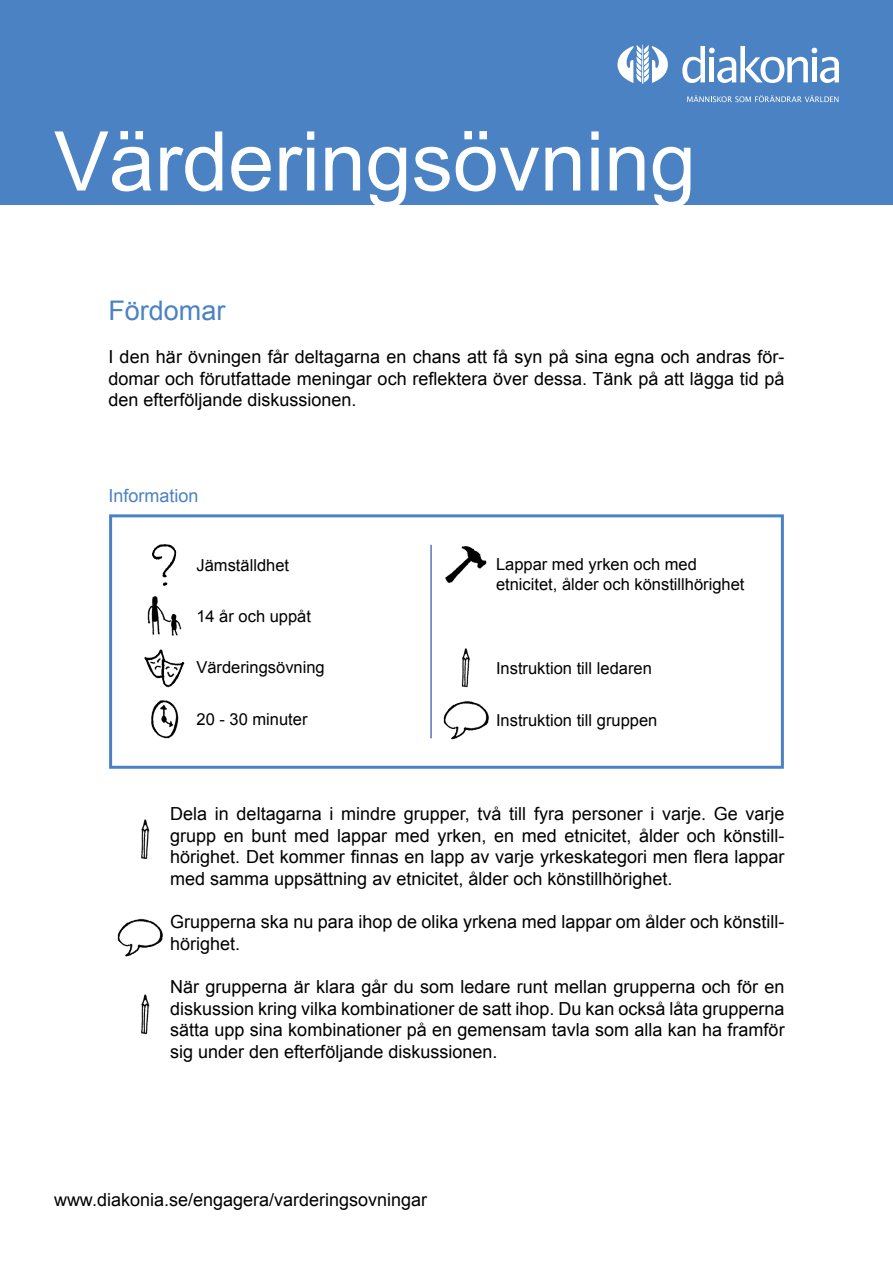
<style>
.page{position:relative;width:893px;height:1263px;background:#fff}
.page>*{position:absolute;margin:0;border:0;box-sizing:border-box;transform-origin:0 0}
.t1{font:82.5px "Arial";color:#fff}
.t2{font:27px "Arial";color:#4b82c3}
.t3{font:18px/21.6px "Arial";color:#000;text-align:justify}
.t4{font:18px "Arial";color:#4b82c3}
.t5{font:16.5px/19.8px "Arial";color:#000}
</style>
<div class="page">
<div style="left:0;top:0;width:893px;height:205px;background:#4b82c3"></div>
<div style="left:109px;top:514px;width:675px;height:255px;border:3px solid #4b82c3"></div>
<svg style="left:617px;top:44px;width:51px;height:40px"></svg>
<svg style="left:687px;top:95px;width:151px;height:7px"></svg>
<svg style="left:682px;top:46px;width:157px;height:37px"></svg>
<img style="left:117px;top:918px;width:46px;height:39px">
<img style="left:141px;top:994px;width:9px;height:40px">
<img style="left:141px;top:819px;width:9px;height:40px">
<img style="left:443px;top:648px;width:46px;height:92px">
<img style="left:144px;top:544px;width:41px;height:195px">
<img style="left:445px;top:546px;width:42px;height:38px">
<hr style="left:430px;top:545px;width:2px;height:193px;background:#5776b4">
<h1 class="t1" style="left:54px;top:116px;width:643px">Värderingsövning</h1>
<h2 class="t2" style="left:108px;top:295px;width:119px">Fördomar</h2>
<p class="t3" style="left:108px;top:346px;width:678px">I den här övningen får deltagarna en chans att få syn på sina egna och andras för&shy;domar och förutfattade meningar och reflektera över dessa. Tänk på att lägga tid på den efterföljande diskussionen.</p>
<p class="t4" style="left:108px;top:486px;width:92px">Information</p>
<p class="t5" style="left:197px;top:555px;width:94px">Jämställdhet</p>
<p class="t5" style="left:196px;top:606px;width:116px">14 år och uppåt</p>
<p class="t5" style="left:196px;top:658px;width:130px">Värderingsövning</p>
<p class="t5" style="left:197px;top:709px;width:112px">20 - 30 minuter</p>
<p class="t5" style="left:496px;top:554px;width:250px">Lappar med yrken och med etnicitet, ålder och könstillhörighet</p>
<p class="t5" style="left:496px;top:659px;width:157px">Instruktion till ledaren</p>
<p class="t5" style="left:496px;top:711px;width:163px">Instruktion till gruppen</p>
<p class="t3" style="left:170px;top:803px;width:616px">Dela in deltagarna i mindre grupper, två till fyra personer i varje. Ge varje grupp en bunt med lappar med yrken, en med etnicitet, ålder och könstill&shy;hörighet. Det kommer finnas en lapp av varje yrkeskategori men flera lappar med samma uppsättning av etnicitet, ålder och könstillhörighet.</p>
<p class="t3" style="left:170px;top:911px;width:616px">Grupperna ska nu para ihop de olika yrkena med lappar om ålder och könstill&shy;hörighet.</p>
<p class="t3" style="left:170px;top:976px;width:616px">När grupperna är klara går du som ledare runt mellan grupperna och för en diskussion kring vilka kombinationer de satt ihop. Du kan också låta grupperna sätta upp sina kombinationer på en gemensam tavla som alla kan ha framför sig under den efterföljande diskussionen.</p>
<p class="t3" style="left:54px;top:1189px;width:375px">www.diakonia.se/engagera/varderingsovningar</p>
</div>
